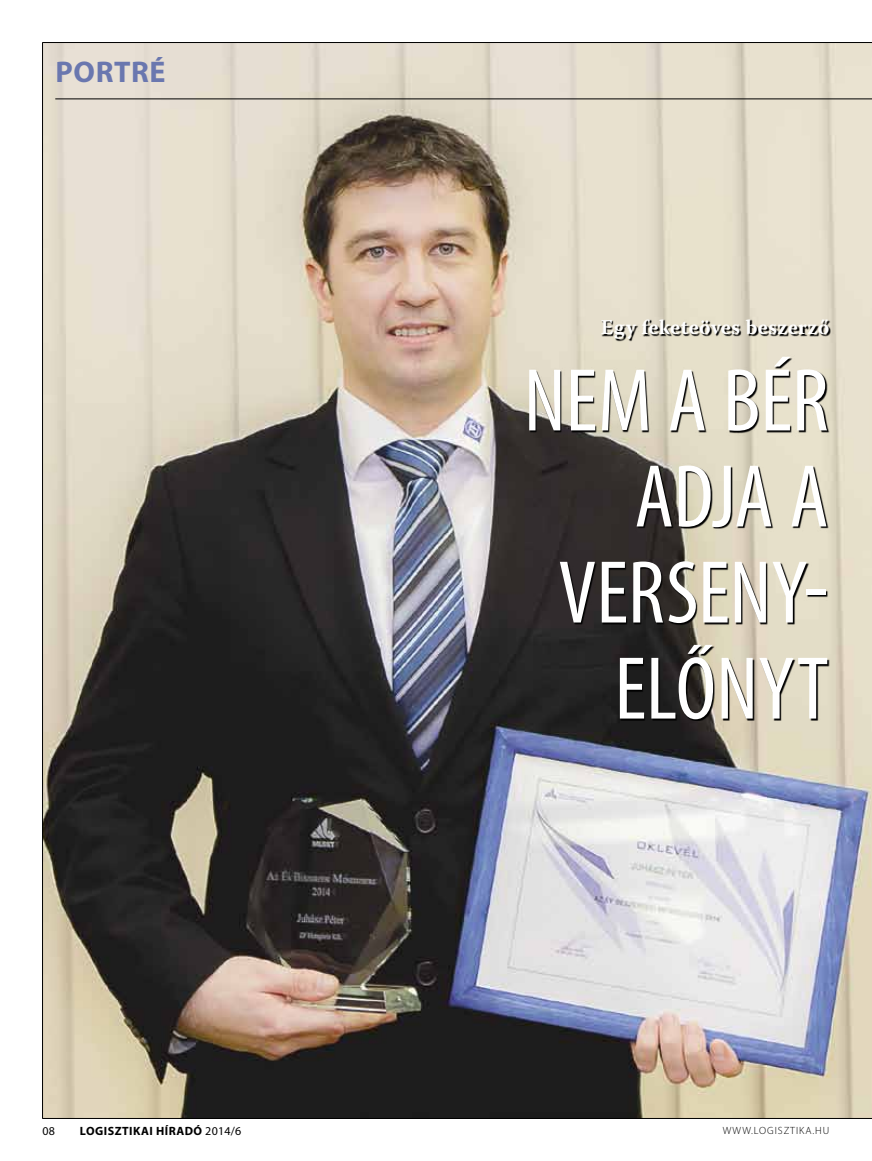
<style>
.page{position:relative;width:872px;height:1161px;background:#fff}
.page>*{position:absolute;margin:0;border:0;box-sizing:border-box;transform-origin:0 0}
.t1{font:condensed 90px/96px "Myriad Pro";letter-spacing:-.005em;color:#fff;text-align:right}
.t2{font:700 30px "Myriad Pro";letter-spacing:.02em;color:#6a77af}
.t3{font:700 21px "Warnock Pro";letter-spacing:.02em;color:#fff}
.t4{font:700 12px "Myriad Pro";letter-spacing:.04em;color:#000}
.t5{font:12px "Myriad Pro";color:#000}
.t6{font:300 10.5px "Myriad Pro";letter-spacing:.09em;color:#000}
.s1{font-weight:700}
.s2{font-weight:400}
</style>
<div class="page">
<img style="left:43px;top:43px;width:828px;height:1075px">
<hr style="left:43px;top:1118px;width:829px;height:1px;background:#000">
<hr style="left:55px;top:99px;width:817px;height:1px;background:#000">
<hr style="left:43px;top:42px;width:829px;height:1px;background:#000">
<hr style="left:42px;top:42px;width:1px;height:1076px;background:#000">
<svg style="left:871px;top:43px;width:1px;height:1075px"></svg>
<svg style="left:530px;top:320px;width:300px;height:401px;background:#706c63"></svg>
<p class="t2" style="left:56px;top:52px;width:108px">PORTRÉ</p>
<p class="t3" style="left:601px;top:315px;width:230px">Egy feketeöves beszerző</p>
<p class="t1" style="left:524px;top:352px;width:306px">NEM A BÉR<br>ADJA A<br>VERSENY-<br>ELŐNYT</p>
<p class="t5" style="left:43px;top:1124px;width:24px">08 <span class="s1">L</span></p>
<p class="t4" style="left:86px;top:1123px;width:157px">OGISZTIKAI HÍRADÓ <span class="s2">2014/6</span></p>
<p class="t6" style="left:722px;top:1125px;width:108px">WWW.LOGISZTIKA.HU</p>
</div>
